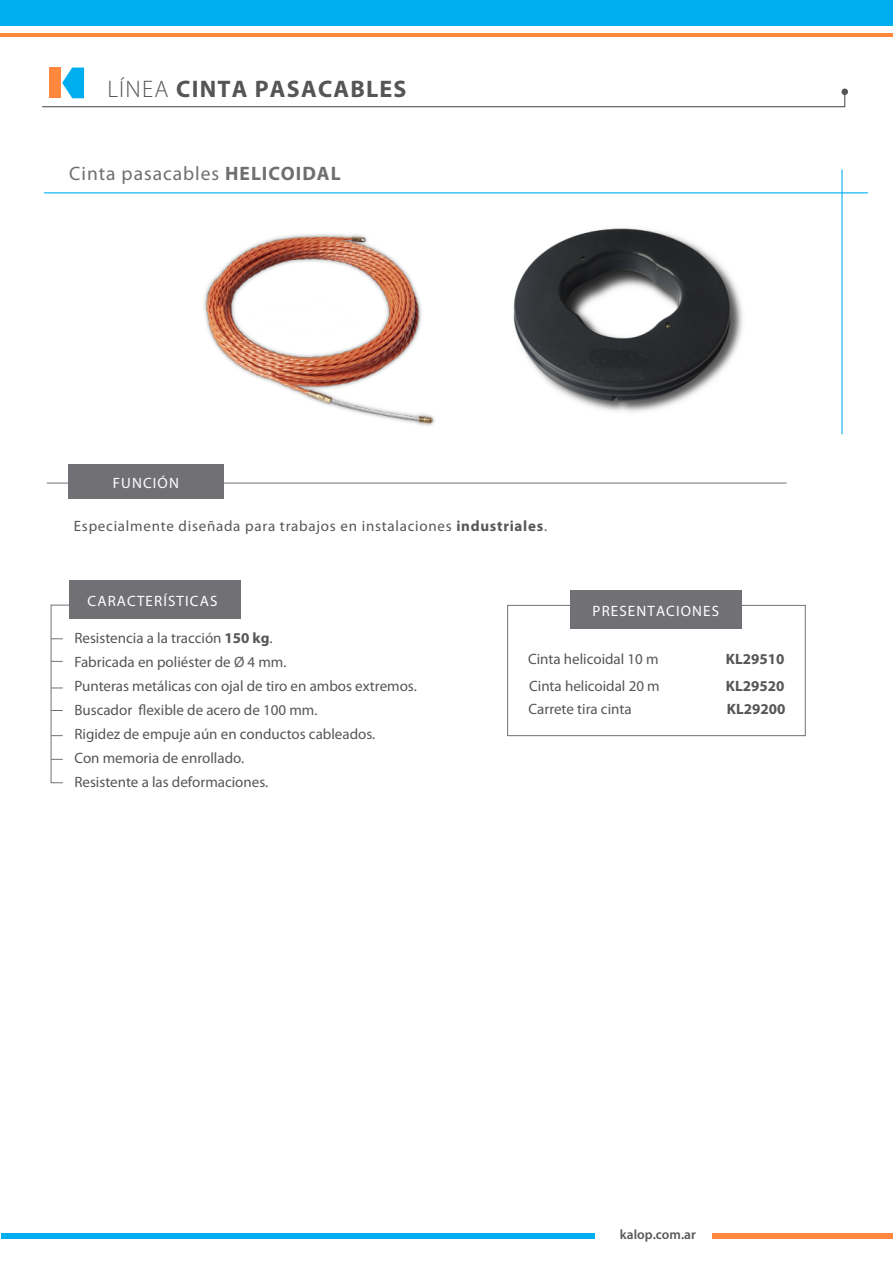
<style>
.page{position:relative;width:893px;height:1263px;background:#fff}
.page>*{position:absolute;margin:0;border:0;box-sizing:border-box;transform-origin:0 0}
.t1{font:700 24px "Myriad Pro";letter-spacing:.05em;color:#565556}
.t2{font:19.5px "Myriad Pro";letter-spacing:.05em;color:#706f6f}
.t3{font:15px/24px "Myriad Pro";color:#575655}
.t4{font:15px "Myriad Pro";letter-spacing:.05em;color:#575756}
.t5{font:15px "Myriad Pro";letter-spacing:.075em;color:#fff}
.t6{font:700 15px/27.2px "Myriad Pro";color:#575655}
.t7{font:600 13.5px "Myriad Pro";color:#575758}
.s1{font-weight:300}
.s2{font-weight:700}
</style>
<div class="page">
<img style="left:455px;top:193px;width:314px;height:219px">
<svg style="left:50px;top:604px;width:19px;height:179px"></svg>
<div style="left:69px;top:581px;width:172px;height:38px;background:#717175"></div>
<div style="left:507px;top:605px;width:299px;height:131px;border:1px solid #717175"></div>
<div style="left:571px;top:590px;width:171px;height:39px;background:#717175"></div>
<hr style="left:44px;top:192px;width:824px;height:1px;background:#00aeef">
<hr style="left:841px;top:170px;width:2px;height:264px;background:#00aeef">
<hr style="left:47px;top:483px;width:740px;height:1px;background:#717175">
<div style="left:69px;top:464px;width:155px;height:35px;background:#717175"></div>
<img style="left:204px;top:234px;width:231px;height:192px">
<div style="left:49px;top:67px;width:12px;height:31px;background:#ff873e"></div>
<div style="left:0;top:0;width:893px;height:26px;background:#00aeef"></div>
<hr style="left:0;top:33px;width:893px;height:4px;background:#ff873e">
<svg style="left:42px;top:68px;width:804px;height:40px"></svg>
<div style="left:841px;top:89px;width:7px;height:6px;background:#565556;border-radius:50%"></div>
<div style="left:1px;top:1233px;width:593px;height:6px;background:#00aeef"></div>
<div style="left:713px;top:1233px;width:180px;height:6px;background:#ff873e"></div>
<h1 class="t1" style="left:107px;top:75px;width:301px"><span class="s1">LÍNEA</span> CINTA PASACABLES</h1>
<h2 class="t2" style="left:69px;top:162px;width:273px">Cinta pasacables <span class="s2">HELICOIDAL</span></h2>
<p class="t5" style="left:113px;top:475px;width:68px">FUNCIÓN</p>
<p class="t4" style="left:74px;top:517px;width:475px">Especialmente diseñada para trabajos en instalaciones <span class="s2">industriales</span>.</p>
<p class="t5" style="left:88px;top:593px;width:131px">CARACTERÍSTICAS</p>
<p class="t5" style="left:593px;top:603px;width:128px">PRESENTACIONES</p>
<p class="t3" style="left:74px;top:626px;width:344px">Resistencia a la tracción <span class="s2">150 kg</span>.<br>Fabricada en poliéster de Ø 4 mm.<br>Punteras metálicas con ojal de tiro en ambos extremos.<br>Buscador flexible de acero de 100 mm.<br>Rigidez de empuje aún en conductos cableados.<br>Con memoria de enrollado.<br>Resistente a las deformaciones.</p>
<p class="t3" style="left:528px;top:645px;width:133px;line-height:27.2px">Cinta helicoidal 10 m<br>Cinta helicoidal 20 m</p>
<p class="t6" style="left:726px;top:645px;width:60px">KL29510<br>KL29520</p>
<p class="t3" style="left:529px;top:698px;width:105px">Carrete tira cinta</p>
<p class="t6" style="left:727px;top:696px;width:60px">KL29200</p>
<p class="t7" style="left:620px;top:1227px;width:77px">kalop.com.ar</p>
</div>
